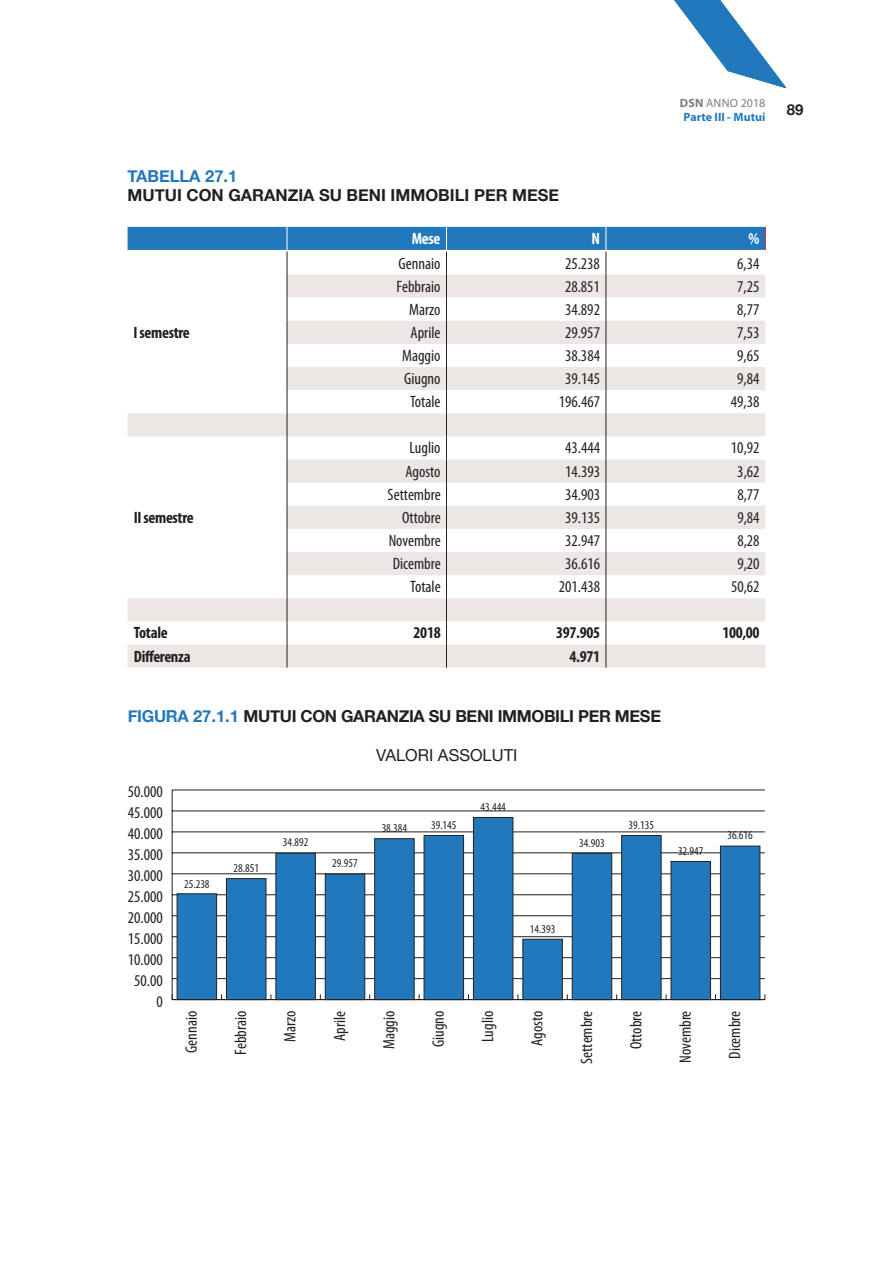
<style>
.page{position:relative;width:893px;height:1263px;background:#fff}
.page>*{position:absolute;margin:0;border:0;box-sizing:border-box;transform-origin:0 0}
.t1{font:condensed 16.5px "Myriad Pro";color:#241f1f}
.t2{font:700 condensed 16.5px "Myriad Pro";letter-spacing:-.02em;color:#241f1f}
.t3{font:700 16.5px "Helvetica Neue";letter-spacing:-.02em;color:#241f1f}
.t4{font:700 16.5px "Helvetica Neue";color:#241f1f}
.t5{font:16.5px "Helvetica Neue";color:#241f1f}
.t6{font:700 16.5px "Helvetica Neue";color:#2278bd}
.t7{font:700 condensed 16.5px "Myriad Pro";color:#fff}
.t8{font:700 15px "Helvetica Neue";color:#241f1f}
.t9{font:condensed 12px "Myriad Pro";color:#241f1f}
.t10{font:700 12px/14.4px "Myriad Pro";color:#2278bd;text-align:center}
.s1{color:#7d7c7e}
.s2{font-weight:400;color:#7d7c7e}
.s3{color:#2278bd}
</style>
<div class="page">
<svg style="left:674px;top:0;width:113px;height:88px"></svg>
<svg style="left:128px;top:227px;width:638px;height:441px"></svg>
<hr style="left:128px;top:250px;width:159px;height:1px;background:#fff">
<hr style="left:287px;top:250px;width:159px;height:1px;background:#fff">
<hr style="left:446px;top:250px;width:160px;height:1px;background:#fff">
<hr style="left:606px;top:250px;width:160px;height:1px;background:#fff">
<hr style="left:172px;top:790px;width:1px;height:209px;background:#241f1f">
<hr style="left:172px;top:999px;width:593px;height:1px;background:#241f1f">
<hr style="left:172px;top:978px;width:593px;height:1px;background:#241f1f">
<hr style="left:172px;top:957px;width:593px;height:1px;background:#241f1f">
<hr style="left:172px;top:936px;width:593px;height:1px;background:#241f1f">
<hr style="left:172px;top:915px;width:593px;height:1px;background:#241f1f">
<hr style="left:172px;top:894px;width:593px;height:1px;background:#241f1f">
<hr style="left:172px;top:873px;width:593px;height:1px;background:#241f1f">
<hr style="left:172px;top:852px;width:593px;height:1px;background:#241f1f">
<hr style="left:172px;top:832px;width:593px;height:1px;background:#241f1f">
<hr style="left:172px;top:811px;width:593px;height:1px;background:#241f1f">
<hr style="left:172px;top:790px;width:593px;height:1px;background:#241f1f">
<div style="left:720px;top:846px;width:40px;height:154px;background:#2278bd;border:1px solid #241f1f"></div>
<div style="left:671px;top:861px;width:40px;height:139px;background:#2278bd;border:1px solid #241f1f"></div>
<div style="left:621px;top:835px;width:40px;height:165px;background:#2278bd;border:1px solid #241f1f"></div>
<div style="left:572px;top:853px;width:40px;height:147px;background:#2278bd;border:1px solid #241f1f"></div>
<div style="left:523px;top:939px;width:40px;height:61px;background:#2278bd;border:1px solid #241f1f"></div>
<div style="left:473px;top:817px;width:40px;height:183px;background:#2278bd;border:1px solid #241f1f"></div>
<div style="left:424px;top:835px;width:40px;height:165px;background:#2278bd;border:1px solid #241f1f"></div>
<div style="left:374px;top:838px;width:40px;height:162px;background:#2278bd;border:1px solid #241f1f"></div>
<div style="left:325px;top:874px;width:40px;height:126px;background:#2278bd;border:1px solid #241f1f"></div>
<div style="left:276px;top:853px;width:40px;height:147px;background:#2278bd;border:1px solid #241f1f"></div>
<div style="left:226px;top:878px;width:40px;height:122px;background:#2278bd;border:1px solid #241f1f"></div>
<div style="left:177px;top:893px;width:40px;height:107px;background:#2278bd;border:1px solid #241f1f"></div>
<p class="t10" style="left:680px;top:95px;width:87px"><span class="s1">DSN</span> <span class="s2">ANNO 2018<br></span>Parte III - Mutui</p>
<p class="t8" style="left:787px;top:98px;width:18px">89</p>
<p class="t6" style="left:128px;top:163px;width:111px">TABELLA 27.1</p>
<p class="t4" style="left:128px;top:183px;width:433px">MUTUI CON GARANZIA SU BENI IMMOBILI PER MESE</p>
<p class="t7" style="left:412px;top:229px;width:30px">Mese</p>
<p class="t7" style="left:591px;top:229px;width:10px">N</p>
<p class="t7" style="left:749px;top:229px;width:12px">%</p>
<p class="t2" style="left:134px;top:322px;width:58px">I semestre</p>
<p class="t2" style="left:134px;top:507px;width:62px">II semestre</p>
<p class="t1" style="left:399px;top:253px;width:43px">Gennaio</p>
<p class="t1" style="left:565px;top:253px;width:36px">25.238</p>
<p class="t1" style="left:737px;top:253px;width:24px">6,34</p>
<p class="t1" style="left:397px;top:276px;width:45px">Febbraio</p>
<p class="t1" style="left:565px;top:276px;width:36px">28.851</p>
<p class="t1" style="left:737px;top:276px;width:24px">7,25</p>
<p class="t1" style="left:409px;top:299px;width:33px">Marzo</p>
<p class="t1" style="left:565px;top:299px;width:36px">34.892</p>
<p class="t1" style="left:737px;top:299px;width:24px">8,77</p>
<p class="t1" style="left:411px;top:322px;width:31px">Aprile</p>
<p class="t1" style="left:565px;top:322px;width:36px">29.957</p>
<p class="t1" style="left:737px;top:322px;width:24px">7,53</p>
<p class="t1" style="left:402px;top:346px;width:40px">Maggio</p>
<p class="t1" style="left:565px;top:346px;width:36px">38.384</p>
<p class="t1" style="left:737px;top:346px;width:24px">9,65</p>
<p class="t1" style="left:404px;top:369px;width:38px">Giugno</p>
<p class="t1" style="left:565px;top:369px;width:36px">39.145</p>
<p class="t1" style="left:737px;top:369px;width:24px">9,84</p>
<p class="t1" style="left:410px;top:392px;width:32px">Totale</p>
<p class="t1" style="left:559px;top:392px;width:43px">196.467</p>
<p class="t1" style="left:731px;top:392px;width:30px">49,38</p>
<p class="t1" style="left:410px;top:438px;width:33px">Luglio</p>
<p class="t1" style="left:565px;top:438px;width:36px">43.444</p>
<p class="t1" style="left:731px;top:438px;width:30px">10,92</p>
<p class="t1" style="left:406px;top:461px;width:37px">Agosto</p>
<p class="t1" style="left:565px;top:461px;width:36px">14.393</p>
<p class="t1" style="left:737px;top:461px;width:24px">3,62</p>
<p class="t1" style="left:388px;top:484px;width:54px">Settembre</p>
<p class="t1" style="left:565px;top:484px;width:36px">34.903</p>
<p class="t1" style="left:737px;top:484px;width:24px">8,77</p>
<p class="t1" style="left:402px;top:507px;width:40px">Ottobre</p>
<p class="t1" style="left:565px;top:507px;width:36px">39.135</p>
<p class="t1" style="left:737px;top:507px;width:24px">9,84</p>
<p class="t1" style="left:389px;top:530px;width:53px">Novembre</p>
<p class="t1" style="left:565px;top:530px;width:36px">32.947</p>
<p class="t1" style="left:737px;top:530px;width:24px">8,28</p>
<p class="t1" style="left:393px;top:554px;width:50px">Dicembre</p>
<p class="t1" style="left:565px;top:554px;width:36px">36.616</p>
<p class="t1" style="left:737px;top:554px;width:24px">9,20</p>
<p class="t1" style="left:410px;top:577px;width:32px">Totale</p>
<p class="t1" style="left:559px;top:577px;width:43px">201.438</p>
<p class="t1" style="left:731px;top:577px;width:30px">50,62</p>
<p class="t2" style="left:134px;top:623px;width:35px">Totale</p>
<p class="t2" style="left:414px;top:623px;width:29px">2018</p>
<p class="t2" style="left:556px;top:623px;width:46px">397.905</p>
<p class="t2" style="left:722px;top:623px;width:39px">100,00</p>
<p class="t2" style="left:134px;top:646px;width:58px">Differenza</p>
<p class="t2" style="left:570px;top:646px;width:32px">4.971</p>
<p class="t3" style="left:128px;top:703px;width:535px"><span class="s3">FIGURA 27.1.1</span> MUTUI CON GARANZIA SU BENI IMMOBILI PER MESE</p>
<p class="t5" style="left:376px;top:743px;width:143px">VALORI ASSOLUTI</p>
<p class="t1" style="left:128px;top:782px;width:36px">50.000</p>
<p class="t1" style="left:128px;top:803px;width:36px">45.000</p>
<p class="t1" style="left:128px;top:824px;width:36px">40.000</p>
<p class="t1" style="left:128px;top:845px;width:36px">35.000</p>
<p class="t1" style="left:128px;top:866px;width:36px">30.000</p>
<p class="t1" style="left:128px;top:887px;width:36px">25.000</p>
<p class="t1" style="left:128px;top:908px;width:36px">20.000</p>
<p class="t1" style="left:128px;top:929px;width:36px">15.000</p>
<p class="t1" style="left:128px;top:949px;width:36px">10.000</p>
<p class="t1" style="left:134px;top:970px;width:30px">50.00</p>
<p class="t1" style="left:157px;top:991px;width:8px">0</p>
<p class="t9" style="left:184px;top:876px;width:27px">25.238</p>
<p class="t1" style="left:181px;top:1053px;width:43px;rotate:-90deg">Gennaio</p>
<p class="t9" style="left:234px;top:860px;width:27px">28.851</p>
<p class="t1" style="left:231px;top:1055px;width:45px;rotate:-90deg">Febbraio</p>
<p class="t9" style="left:283px;top:834px;width:27px">34.892</p>
<p class="t9" style="left:332px;top:856px;width:27px">29.957</p>
<p class="t9" style="left:382px;top:821px;width:27px">38.384</p>
<p class="t9" style="left:431px;top:818px;width:27px">39.145</p>
<p class="t9" style="left:480px;top:800px;width:27px">43.444</p>
<p class="t9" style="left:530px;top:921px;width:27px">14.393</p>
<p class="t9" style="left:579px;top:835px;width:27px">34.903</p>
<p class="t9" style="left:629px;top:818px;width:27px">39.135</p>
<p class="t9" style="left:678px;top:844px;width:27px">32.947</p>
<p class="t9" style="left:727px;top:828px;width:27px">36.616</p>
<p class="t1" style="left:280px;top:1042px;width:33px;rotate:-90deg">Marzo</p>
<p class="t1" style="left:330px;top:1041px;width:32px;rotate:-90deg">Aprile</p>
<p class="t1" style="left:379px;top:1049px;width:40px;rotate:-90deg">Maggio</p>
<p class="t1" style="left:428px;top:1047px;width:38px;rotate:-90deg">Giugno</p>
<p class="t1" style="left:478px;top:1042px;width:33px;rotate:-90deg">Luglio</p>
<p class="t1" style="left:527px;top:1046px;width:37px;rotate:-90deg">Agosto</p>
<p class="t1" style="left:577px;top:1064px;width:54px;rotate:-90deg">Settembre</p>
<p class="t1" style="left:626px;top:1049px;width:40px;rotate:-90deg">Ottobre</p>
<p class="t1" style="left:675px;top:1063px;width:53px;rotate:-90deg">Novembre</p>
<p class="t1" style="left:725px;top:1059px;width:50px;rotate:-90deg">Dicembre</p>
</div>
